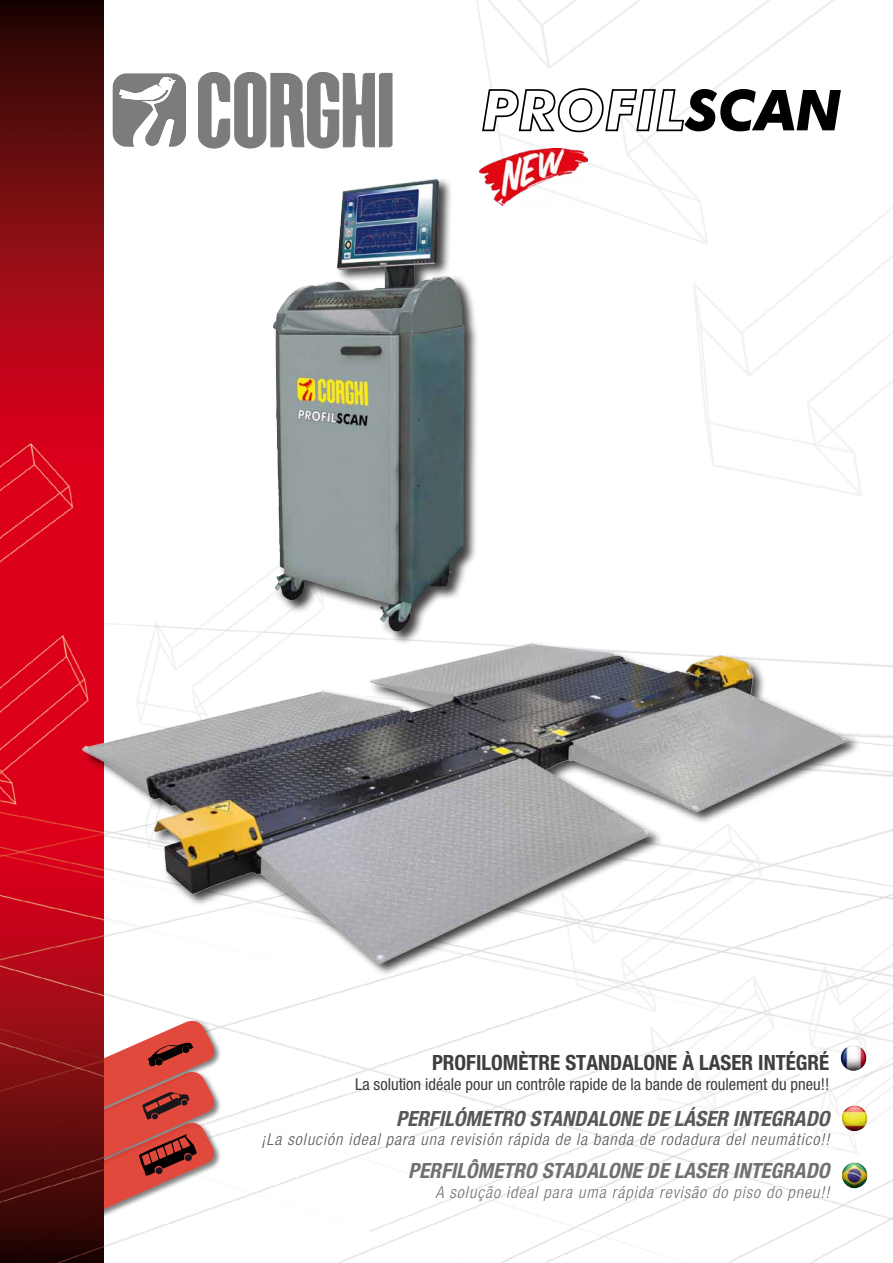
<style>
.page{position:relative;width:893px;height:1263px;background:#fff}
.page>*{position:absolute;margin:0;border:0;box-sizing:border-box;transform-origin:0 0}
.voci_tecniche{font:italic 700 condensed 21px "Helvetica Neue LT Std";color:#58585a}
._1-testo_icone_front{font:italic 700 condensed 21px "Helvetica Neue LT Std";color:#707172}
.voci_tecniche-2{font:700 condensed 21px "Helvetica Neue LT Std";color:#3e3d40}
._1-testo_icone_front-2{font:italic 300 condensed 16.5px "Helvetica Neue LT Std";letter-spacing:.06em;color:#58585a}
.t1{font:condensed 16.5px "Helvetica Neue LT Std";color:#3e3d40}
._1-testo_icone_front-3{font:italic 300 condensed 16.5px "Helvetica Neue LT Std";letter-spacing:.06em;color:#707172}
</style>
<div class="page">
<img style="left:103px;top:0;width:790px;height:1263px">
<img style="left:0;top:0;width:103px;height:1017px">
<svg style="left:0;top:1017px;width:219px;height:246px"></svg>
<svg style="left:198px;top:72px;width:194px;height:76px"></svg>
<svg style="left:113px;top:73px;width:73px;height:74px"></svg>
<img style="left:479px;top:148px;width:109px;height:58px">
<svg style="left:481px;top:87px;width:360px;height:46px"></svg>
<div style="left:80px;top:641px;width:781px;height:335px;background:#000;opacity:.75"></div>
<img style="left:75px;top:613px;width:780px;height:352px">
<div style="left:271px;top:177px;width:208px;height:468px;background:#000;opacity:.75"></div>
<img style="left:273px;top:181px;width:150px;height:448px">
<img style="left:840px;top:1045px;width:27px;height:26px">
<img style="left:841px;top:1105px;width:27px;height:26px">
<img style="left:841px;top:1162px;width:27px;height:26px">
<p class="voci_tecniche-2" style="left:432px;top:1050px;width:399px">PROFILOMÈTRE STANDALONE À LASER INTÉGRÉ</p>
<p class="t1" style="left:355px;top:1074px;width:476px">La solution idéale pour un contrôle rapide de la bande de roulement du pneu!!</p>
<p class="voci_tecniche" style="left:396px;top:1105px;width:435px">PERFILÓMETRO STANDALONE DE LÁSER INTEGRADO</p>
<p class="_1-testo_icone_front-2" style="left:262px;top:1130px;width:569px">¡La solución ideal para una revisión rápida de la banda de rodadura del neumático!!</p>
<p class="_1-testo_icone_front" style="left:408px;top:1158px;width:423px">PERFILÔMETRO STADALONE DE LASER INTEGRADO</p>
<p class="_1-testo_icone_front-3" style="left:435px;top:1183px;width:395px">A solução ideal para uma rápida revisão do piso do pneu!!</p>
</div>
